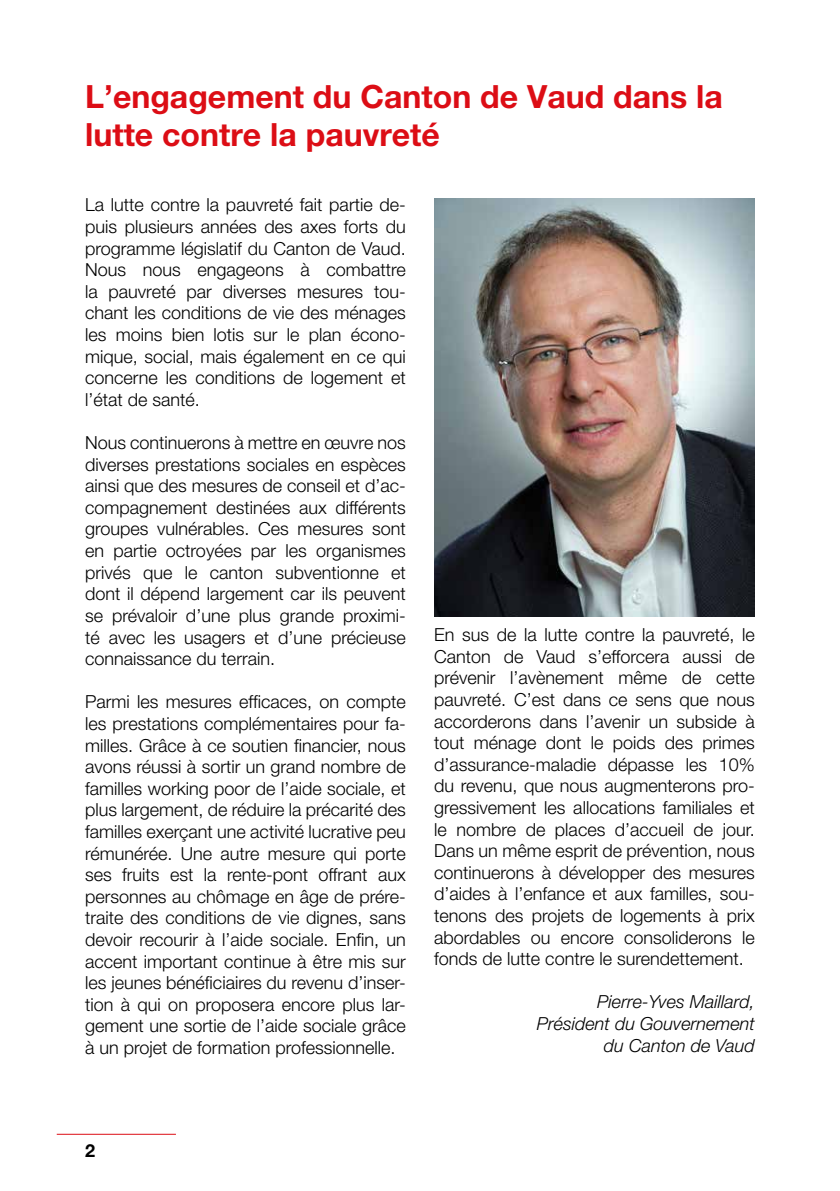
<style>
.page{position:relative;width:840px;height:1191px;background:#fff}
.page>*{position:absolute;margin:0;border:0;box-sizing:border-box;transform-origin:0 0}
.t1{font:700 32px/38.4px "Helvetica Neue LT Pro";color:#dc0d15}
.t2{font:300 18px/21.6px "Helvetica Neue LT Pro";color:#000;text-align:justify}
.t3{font:italic 300 18px/21.6px "Helvetica Neue LT Pro";color:#000;text-align:right}
.t4{font:700 18px "Helvetica Neue LT Pro";color:#000}
</style>
<div class="page">
<hr style="left:57px;top:1133px;width:119px;height:1px;background:#dc0d15">
<img style="left:434px;top:198px;width:320px;height:419px">
<h1 class="t1" style="left:85px;top:77px;width:639px">L’engagement du Canton de Vaud dans la lutte contre la pauvreté</h1>
<p class="t2" style="left:85px;top:194px;width:322px">La lutte contre la pauvreté fait partie de&shy;puis plusieurs années des axes forts du programme législatif du Canton de Vaud.<br>Nous nous engageons à combattre la pauvreté par diverses mesures tou&shy;chant les conditions de vie des ménages les moins bien lotis sur le plan écono&shy;mique, social, mais également en ce qui concerne les conditions de logement et l’état de santé.</p>
<p class="t2" style="left:85px;top:431px;width:322px">Nous continuerons à mettre en œuvre nos diverses prestations sociales en espèces ainsi que des mesures de conseil et d’ac&shy;compagnement destinées aux différents groupes vulnérables. Ces mesures sont en partie octroyées par les organismes privés que le canton subventionne et dont il dépend largement car ils peuvent se prévaloir d’une plus grande proximi&shy;té avec les usagers et d’une précieuse connaissance du terrain.</p>
<p class="t2" style="left:85px;top:691px;width:322px">Parmi les mesures efficaces, on compte les prestations complémentaires pour fa&shy;milles. Grâce à ce soutien financier, nous avons réussi à sortir un grand nombre de familles working poor de l’aide sociale, et plus largement, de réduire la précarité des familles exerçant une activité lucrative peu rémunérée. Une autre mesure qui porte ses fruits est la rente-pont offrant aux personnes au chômage en âge de prére&shy;traite des conditions de vie dignes, sans devoir recourir à l’aide sociale. Enfin, un accent important continue à être mis sur les jeunes bénéficiaires du revenu d’inser&shy;tion à qui on proposera encore plus lar&shy;gement une sortie de l’aide sociale grâce à un projet de formation professionnelle.</p>
<p class="t2" style="left:434px;top:623px;width:322px">En sus de la lutte contre la pauvreté, le Canton de Vaud s’efforcera aussi de prévenir l’avènement même de cette pauvreté. C’est dans ce sens que nous accorderons dans l’avenir un subside à tout ménage dont le poids des primes d’assurance-maladie dépasse les 10% du revenu, que nous augmenterons pro&shy;gressivement les allocations familiales et le nombre de places d’accueil de jour.<br>Dans un même esprit de prévention, nous continuerons à développer des mesures d’aides à l’enfance et aux familles, sou&shy;tenons des projets de logements à prix abordables ou encore consoliderons le fonds de lutte contre le surendettement.</p>
<p class="t3" style="left:536px;top:991px;width:219px">Pierre-Yves Maillard,<br>Président du Gouvernement du Canton de Vaud</p>
<p class="t4" style="left:85px;top:1139px;width:12px">2</p>
</div>
